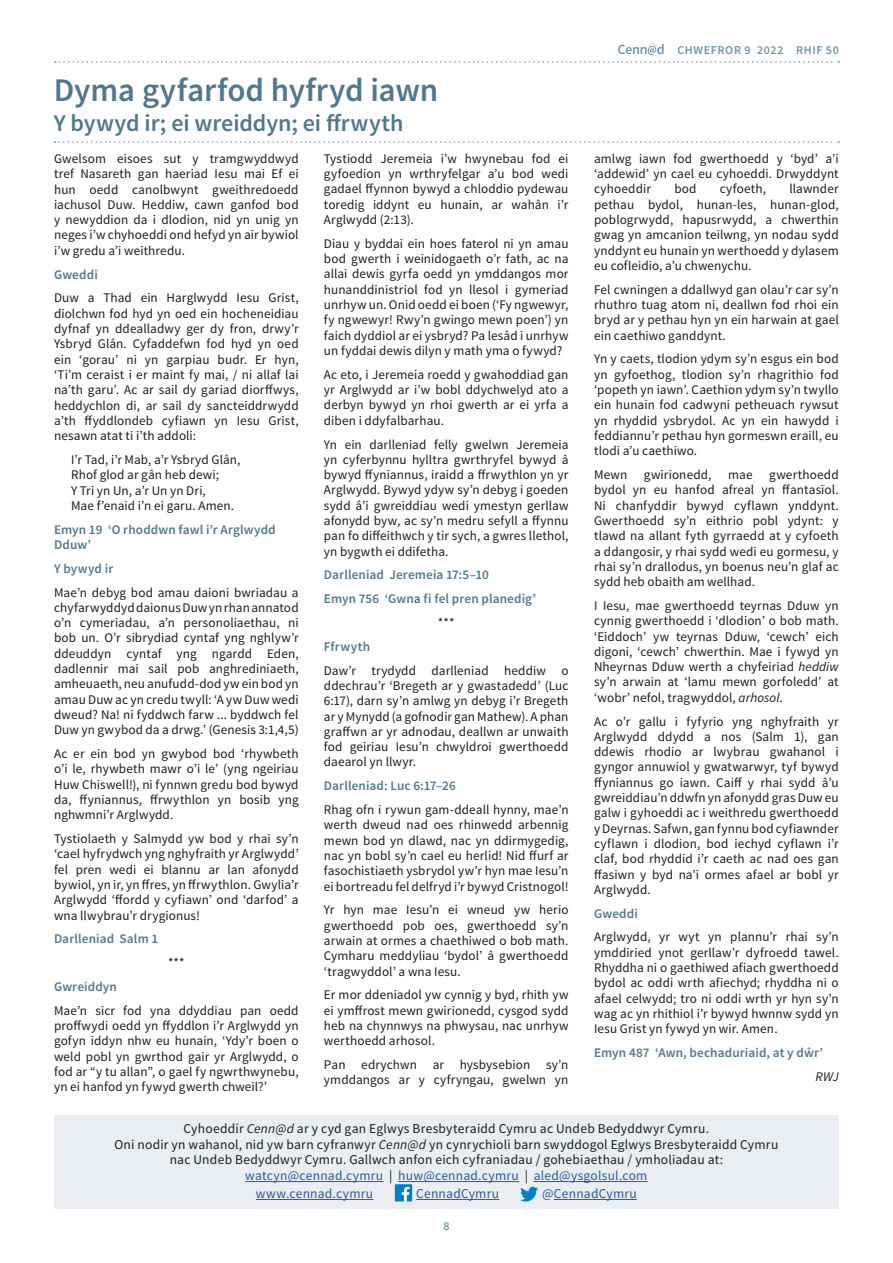
<style>
.page{position:relative;width:893px;height:1263px;background:#fff}
.page>*{position:absolute;margin:0;border:0;box-sizing:border-box;transform-origin:0 0}
.t1{font:600 33px "Source Sans Pro";letter-spacing:-.005em;color:#51788c}
.t2{font:600 24px "Source Sans Pro";letter-spacing:-.005em;color:#51788c}
.t3{font:13.5px/15.8px "Source Sans Pro";letter-spacing:.015em;color:#1d1d1b;text-align:center}
.t4{font:13.5px "Source Sans Pro";letter-spacing:.02em;color:#275b9b}
.t5{font:13.2px/15.3px "Source Sans Pro";letter-spacing:.01em;color:#1d1d1b;text-align:justify}
.t6{font:600 13.2px/15.3px "Source Sans Pro";letter-spacing:.01em;color:#51788c}
.t7{font:italic 13.2px "Source Sans Pro";color:#1d1d1b}
.t8{font:600 12px "Source Sans Pro";letter-spacing:.055em;color:#6b97ab}
.s1{font-style:italic}
.s2{color:#275b9b}
</style>
<div class="page">
<svg style="left:618px;top:42px;width:45px;height:13px"></svg>
<svg style="left:55px;top:61px;width:784px;height:2px"></svg>
<svg style="left:54px;top:141px;width:785px;height:2px"></svg>
<div style="left:54px;top:1115px;width:785px;height:94px;background:#eaeef3"></div>
<hr style="left:245px;top:1181px;width:138px;height:1px;background:#275b9b">
<hr style="left:398px;top:1181px;width:121px;height:1px;background:#275b9b">
<hr style="left:534px;top:1181px;width:113px;height:1px;background:#275b9b">
<hr style="left:256px;top:1199px;width:117px;height:1px;background:#275b9b">
<hr style="left:416px;top:1199px;width:83px;height:1px;background:#275b9b">
<hr style="left:554px;top:1199px;width:83px;height:1px;background:#275b9b">
<svg style="left:395px;top:1184px;width:17px;height:17px"></svg>
<svg style="left:520px;top:1186px;width:18px;height:16px"></svg>
<h1 class="t1" style="left:54px;top:69px;width:386px">Dyma gyfarfod hyfryd iawn</h1>
<h2 class="t2" style="left:54px;top:108px;width:351px">Y bywyd ir; ei wreiddyn; ei ffrwyth</h2>
<p class="t5" style="left:54px;top:151px;width:246px">Gwelsom eisoes sut y tramgwyddwyd tref Nasareth gan haeriad Iesu mai Ef ei hun oedd canolbwynt gweithredoedd iachusol Duw. Heddiw, cawn ganfod bod y newyddion da i dlodion, nid yn unig yn neges i’w chyhoeddi ond hefyd yn air bywiol i’w gredu a’i weithredu.</p>
<p class="t6" style="left:54px;top:267px;width:45px">Gweddi</p>
<p class="t5" style="left:54px;top:291px;width:246px">Duw a Thad ein Harglwydd Iesu Grist, diolchwn fod hyd yn oed ein hocheneidiau dyfnaf yn ddealladwy ger dy fron, drwy’r Ysbryd Glân. Cyfaddefwn fod hyd yn oed ein ‘gorau’ ni yn garpiau budr. Er hyn, ‘Ti’m ceraist i er maint fy mai, / ni allaf lai na’th garu’. Ac ar sail dy gariad diorffwys, heddychlon di, ar sail dy sancteiddrwydd a’th ffyddlondeb cyfiawn yn Iesu Grist, nesawn atat ti i’th addoli:</p>
<p class="t5" style="left:71px;top:452px;width:171px;text-align:left">I’r Tad, i’r Mab, a’r Ysbryd Glân,<br>Rhof glod ar gân heb dewi;<br>Y Tri yn Un, a’r Un yn Dri,<br>Mae f’enaid i’n ei garu. Amen.</p>
<p class="t6" style="left:54px;top:522px;width:223px">Emyn 19 ‘O rhoddwn fawl i’r Arglwydd<br>Dduw’</p>
<p class="t6" style="left:54px;top:561px;width:61px">Y bywyd ir</p>
<p class="t5" style="left:54px;top:585px;width:246px">Mae’n debyg bod amau daioni bwriadau a chyfarwyddyd daionus Duw yn rhan annatod o’n cymeriadau, a’n personoliaethau, ni bob un. O’r sibrydiad cyntaf yng nghlyw’r ddeuddyn cyntaf yng ngardd Eden, dadlennir mai sail pob anghrediniaeth, amheuaeth, neu anufudd-dod yw ein bod yn amau Duw ac yn credu twyll: ‘A yw Duw wedi dweud? Na! ni fyddwch farw ... byddwch fel Duw yn gwybod da a drwg.’ (Genesis 3:1,4,5)</p>
<p class="t5" style="left:54px;top:746px;width:246px">Ac er ein bod yn gwybod bod ‘rhywbeth o’i le, rhywbeth mawr o’i le’ (yng ngeiriau Huw Chiswell!), ni fynnwn gredu bod bywyd da, ffyniannus, ffrwythlon yn bosib yng nghwmni’r Arglwydd.</p>
<p class="t5" style="left:54px;top:831px;width:246px">Tystiolaeth y Salmydd yw bod y rhai sy’n ‘cael hyfrydwch yng nghyfraith yr Arglwydd’ fel pren wedi ei blannu ar lan afonydd bywiol, yn ir, yn ffres, yn ffrwythlon. Gwylia’r Arglwydd ‘ffordd y cyfiawn’ ond ‘darfod’ a wna llwybrau’r drygionus!</p>
<p class="t6" style="left:54px;top:932px;width:106px">Darlleniad Salm 1</p>
<p class="t5" style="left:168px;top:955px;width:18px">***</p>
<p class="t6" style="left:54px;top:979px;width:64px">Gwreiddyn</p>
<p class="t5" style="left:54px;top:1003px;width:246px">Mae’n sicr fod yna ddyddiau pan oedd proffwydi oedd yn ffyddlon i’r Arglwydd yn gofyn iddyn nhw eu hunain, ‘Ydy’r boen o weld pobl yn gwrthod gair yr Arglwydd, o fod ar “y tu allan”, o gael fy ngwrthwynebu, yn ei hanfod yn fywyd gwerth chweil?’</p>
<p class="t5" style="left:324px;top:151px;width:246px">Tystiodd Jeremeia i’w hwynebau fod ei gyfoedion yn wrthryfelgar a’u bod wedi gadael ffynnon bywyd a chloddio pydewau toredig iddynt eu hunain, ar wahân i’r Arglwydd (2:13).</p>
<p class="t5" style="left:324px;top:236px;width:246px">Diau y byddai ein hoes faterol ni yn amau bod gwerth i weinidogaeth o’r fath, ac na allai dewis gyrfa oedd yn ymddangos mor hunanddinistriol fod yn llesol i gymeriad unrhyw un. Onid oedd ei boen (‘Fy ngwewyr, fy ngwewyr! Rwy’n gwingo mewn poen’) yn faich dyddiol ar ei ysbryd? Pa lesâd i unrhyw un fyddai dewis dilyn y math yma o fywyd?</p>
<p class="t5" style="left:324px;top:367px;width:246px">Ac eto, i Jeremeia roedd y gwahoddiad gan yr Arglwydd ar i’w bobl ddychwelyd ato a derbyn bywyd yn rhoi gwerth ar ei yrfa a diben i ddyfalbarhau.</p>
<p class="t5" style="left:324px;top:437px;width:246px">Yn ein darlleniad felly gwelwn Jeremeia yn cyferbynnu hylltra gwrthryfel bywyd â bywyd ffyniannus, iraidd a ffrwythlon yn yr Arglwydd. Bywyd ydyw sy’n debyg i goeden sydd â’i gwreiddiau wedi ymestyn gerllaw afonydd byw, ac sy’n medru sefyll a ffynnu pan fo diffeithwch y tir sych, a gwres llethol, yn bygwth ei ddifetha.</p>
<p class="t6" style="left:324px;top:563px;width:214px;line-height:23.9px">Darlleniad Jeremeia 17:5–10<br>Emyn 756 ‘Gwna fi fel pren planedig’</p>
<p class="t5" style="left:438px;top:615px;width:18px">***</p>
<p class="t6" style="left:324px;top:639px;width:48px">Ffrwyth</p>
<p class="t5" style="left:324px;top:663px;width:246px">Daw’r trydydd darlleniad heddiw o ddechrau’r ‘Bregeth ar y gwastadedd’ (Luc 6:17), darn sy’n amlwg yn debyg i’r Bregeth ar y Mynydd (a gofnodir gan Mathew). A phan graffwn ar yr adnodau, deallwn ar unwaith fod geiriau Iesu’n chwyldroi gwerthoedd daearol yn llwyr.</p>
<p class="t6" style="left:324px;top:778px;width:133px">Darlleniad: Luc 6:17–26</p>
<p class="t5" style="left:324px;top:802px;width:246px">Rhag ofn i rywun gam-ddeall hynny, mae’n werth dweud nad oes rhinwedd arbennig mewn bod yn dlawd, nac yn ddirmygedig, nac yn bobl sy’n cael eu herlid! Nid ffurf ar fasochistiaeth ysbrydol yw’r hyn mae Iesu’n ei bortreadu fel delfryd i’r bywyd Cristnogol!</p>
<p class="t5" style="left:324px;top:902px;width:246px">Yr hyn mae Iesu’n ei wneud yw herio gwerthoedd pob oes, gwerthoedd sy’n arwain at ormes a chaethiwed o bob math.<br>Cymharu meddyliau ‘bydol’ â gwerthoedd ‘tragwyddol’ a wna Iesu.</p>
<p class="t5" style="left:324px;top:987px;width:246px">Er mor ddeniadol yw cynnig y byd, rhith yw ei ymffrost mewn gwirionedd, cysgod sydd heb na chynnwys na phwysau, nac unrhyw werthoedd arhosol.</p>
<p class="t5" style="left:324px;top:1057px;width:246px">Pan edrychwn ar hysbysebion sy’n ymddangos ar y cyfryngau, gwelwn yn</p>
<p class="t8" style="left:677px;top:42px;width:163px">CHWEFROR 9 2022 RHIF 50</p>
<p class="t5" style="left:594px;top:151px;width:246px">amlwg iawn fod gwerthoedd y ‘byd’ a’i ‘addewid’ yn cael eu cyhoeddi. Drwyddynt cyhoeddir</p>
<p class="t5" style="left:674px;top:182px;width:24px">bod</p>
<p class="t5" style="left:720px;top:182px;width:48px">cyfoeth,</p>
<p class="t5" style="left:594px;top:182px;width:246px;text-indent:195px">llawnder pethau bydol, hunan-les, hunan-glod, poblogrwydd, hapusrwydd, a chwerthin gwag yn amcanion teilwng, yn nodau sydd ynddynt eu hunain yn werthoedd y dylasem eu cofleidio, a’u chwenychu.</p>
<p class="t5" style="left:594px;top:282px;width:246px">Fel cwningen a ddallwyd gan olau’r car sy’n rhuthro tuag atom ni, deallwn fod rhoi ein bryd ar y pethau hyn yn ein harwain at gael ein caethiwo ganddynt.</p>
<p class="t5" style="left:594px;top:352px;width:246px">Yn y caets, tlodion ydym sy’n esgus ein bod yn gyfoethog, tlodion sy’n rhagrithio fod ‘popeth yn iawn’. Caethion ydym sy’n twyllo ein hunain fod cadwyni petheuach rywsut yn rhyddid ysbrydol. Ac yn ein hawydd i feddiannu’r pethau hyn gormeswn eraill, eu tlodi a’u caethiwo.</p>
<p class="t5" style="left:594px;top:467px;width:35px">Mewn</p>
<p class="t5" style="left:644px;top:467px;width:69px">gwirionedd,</p>
<p class="t5" style="left:728px;top:467px;width:26px">mae</p>
<p class="t5" style="left:594px;top:467px;width:246px;text-indent:175px">gwerthoedd bydol yn eu hanfod afreal yn ffantasïol.<br>Ni chanfyddir bywyd cyflawn ynddynt.<br>Gwerthoedd sy’n eithrio pobl ydynt: y tlawd na allant fyth gyrraedd at y cyfoeth a ddangosir, y rhai sydd wedi eu gormesu, y rhai sy’n drallodus, yn boenus neu’n glaf ac sydd heb obaith am wellhad.</p>
<p class="t5" style="left:594px;top:598px;width:246px">I Iesu, mae gwerthoedd teyrnas Dduw yn cynnig gwerthoedd i ‘dlodion’ o bob math. ‘Eiddoch’ yw teyrnas Dduw, ‘cewch’ eich digoni, ‘cewch’ chwerthin. Mae i fywyd yn Nheyrnas Dduw werth a chyfeiriad <span class="s1">heddiw </span>sy’n arwain at ‘lamu mewn gorfoledd’ at ‘wobr’ nefol, tragwyddol, <span class="s1">arhosol</span>.</p>
<p class="t5" style="left:594px;top:714px;width:246px">Ac o’r gallu i fyfyrio yng nghyfraith yr Arglwydd ddydd a nos (Salm 1), gan ddewis rhodio ar lwybrau gwahanol i gyngor annuwiol y gwatwarwyr, tyf bywyd ffyniannus go iawn. Caiff y rhai sydd â’u gwreiddiau’n ddwfn yn afonydd gras Duw eu galw i gyhoeddi ac i weithredu gwerthoedd y Deyrnas. Safwn, gan fynnu bod cyfiawnder cyflawn i dlodion, bod iechyd cyflawn i’r claf, bod rhyddid i’r caeth ac nad oes gan ffasiwn y byd na’i ormes afael ar bobl yr Arglwydd.</p>
<p class="t6" style="left:594px;top:906px;width:45px">Gweddi</p>
<p class="t5" style="left:594px;top:930px;width:246px">Arglwydd, yr wyt yn plannu’r rhai sy’n ymddiried ynot gerllaw’r dyfroedd tawel.<br>Rhyddha ni o gaethiwed afiach gwerthoedd bydol ac oddi wrth afiechyd; rhyddha ni o afael celwydd; tro ni oddi wrth yr hyn sy’n wag ac yn rhithiol i’r bywyd hwnnw sydd yn Iesu Grist yn fywyd yn wir. Amen.</p>
<p class="t6" style="left:594px;top:1045px;width:230px">Emyn 487 ‘Awn, bechaduriaid, at y dŵr’</p>
<p class="t7" style="left:816px;top:1068px;width:25px">RWJ</p>
<p class="t3" style="left:114px;top:1121px;width:665px">Cyhoeddir <span class="s1">Cenn@d</span> ar y cyd gan Eglwys Bresbyteraidd Cymru ac Undeb Bedyddwyr Cymru.<br>Oni nodir yn wahanol, nid yw barn cyfranwyr <span class="s1">Cenn@d</span> yn cynrychioli barn swyddogol Eglwys Bresbyteraidd Cymru nac Undeb Bedyddwyr Cymru. Gallwch anfon eich cyfraniadau / gohebiaethau / ymholiadau at: <span class="s2">watcyn@cennad.cymru</span> | <span class="s2">huw@cennad.cymru</span> | <span class="s2">aled@ysgolsul.com</span></p>
<p class="t4" style="left:256px;top:1185px;width:119px">www.cennad.cymru</p>
<p class="t4" style="left:416px;top:1185px;width:84px">CennadCymru</p>
<p class="t4" style="left:542px;top:1185px;width:96px">@CennadCymru</p>
<p class="t8" style="left:443px;top:1218px;width:8px">8</p>
</div>
